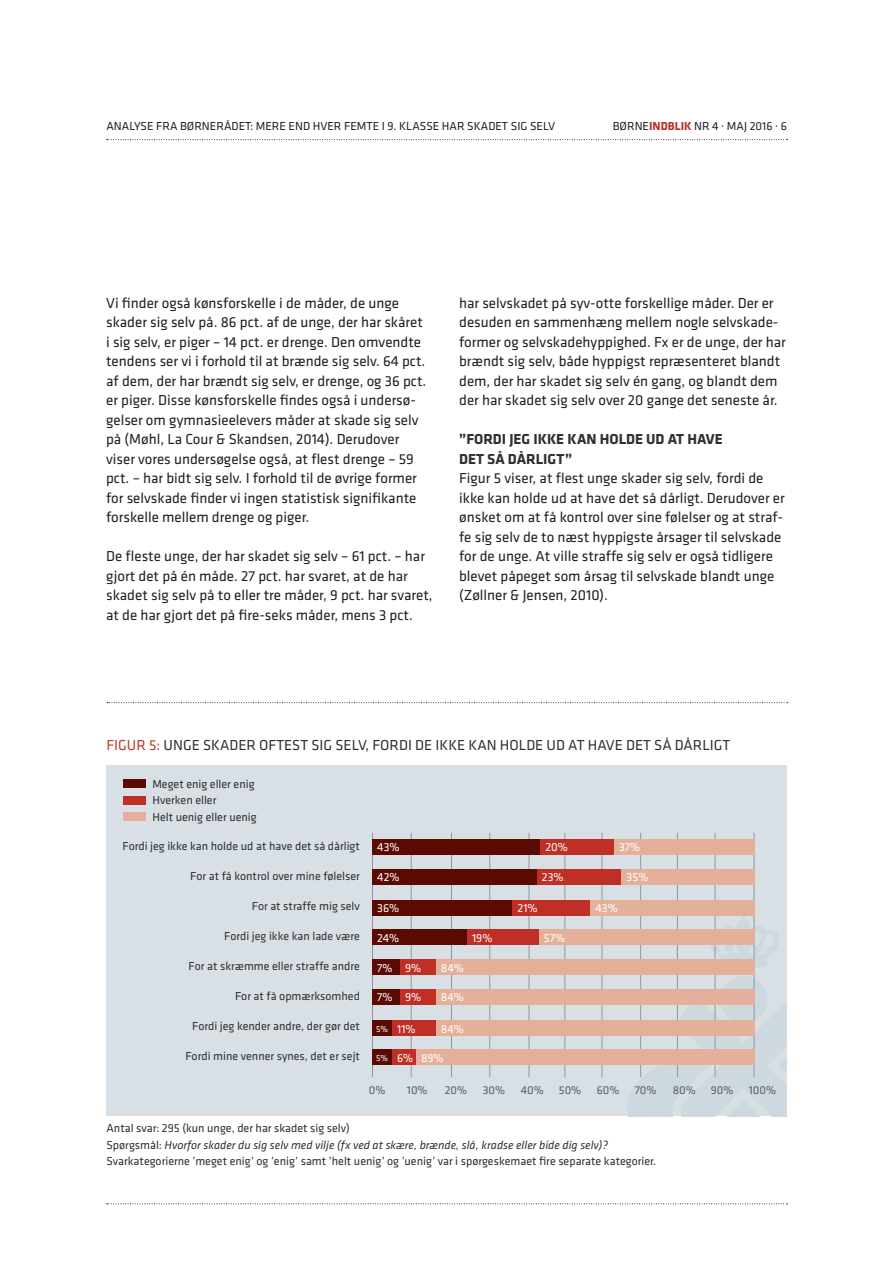
<style>
.page{position:relative;width:893px;height:1263px;background:#fff}
.page>*{position:absolute;margin:0;border:0;box-sizing:border-box;transform-origin:0 0}
.BR_Klavika_10_13{font:15px/19.5px "Klavika";color:#231f20}
.TABEL_RU{font:15px "Klavika";color:#312f30}
.MR_Klavika_Bold_10_1{font:700 15px/19.5px "Klavika";color:#312f30}
.TABEL_BR{font:12px "Klavika";color:#312f30}
.TABEL_BR-2{font:italic 12px/16.5px "Klavika";color:#312f30}
.t1{font:12px "Klavika";color:#231f20}
.TABEL_BR-3{font:12px "Klavika";color:#fff}
.t2{font:11.7px "Klavika";color:#576065}
.TABEL_BR-4{font:9px "Klavika";color:#fff}
.s1{font-weight:700;color:#bf2f26}
.s2{color:#c13a2b}
.s3{font-style:normal}
</style>
<div class="page">
<svg style="left:106px;top:139px;width:681px;height:1px"></svg>
<svg style="left:106px;top:1203px;width:681px;height:1px"></svg>
<svg style="left:107px;top:702px;width:681px;height:1px"></svg>
<div style="left:106px;top:766px;width:681px;height:350px;background:#d8e0e6"></div>
<img style="left:611px;top:915px;width:143px;height:162px">
<div style="left:123px;top:780px;width:23px;height:8px;background:#5a0a00"></div>
<div style="left:123px;top:796px;width:23px;height:8px;background:#bf2f26"></div>
<div style="left:123px;top:812px;width:23px;height:9px;background:#e5b099"></div>
<hr style="left:372px;top:833px;width:1px;height:244px;background:#8b98a0">
<hr style="left:411px;top:833px;width:1px;height:244px;background:#8b98a0">
<hr style="left:451px;top:833px;width:1px;height:244px;background:#8b98a0">
<hr style="left:489px;top:833px;width:1px;height:244px;background:#8b98a0">
<hr style="left:529px;top:833px;width:1px;height:244px;background:#8b98a0">
<hr style="left:564px;top:833px;width:1px;height:244px;background:#8b98a0">
<hr style="left:602px;top:833px;width:1px;height:244px;background:#8b98a0">
<hr style="left:640px;top:833px;width:1px;height:244px;background:#8b98a0">
<hr style="left:677px;top:833px;width:1px;height:244px;background:#8b98a0">
<hr style="left:715px;top:833px;width:1px;height:244px;background:#8b98a0">
<hr style="left:754px;top:833px;width:1px;height:244px;background:#8b98a0">
<div style="left:372px;top:1049px;width:20px;height:16px;background:#5a0a00"></div>
<div style="left:372px;top:1020px;width:20px;height:16px;background:#5a0a00"></div>
<div style="left:372px;top:989px;width:28px;height:16px;background:#5a0a00"></div>
<div style="left:372px;top:959px;width:28px;height:16px;background:#5a0a00"></div>
<div style="left:372px;top:929px;width:95px;height:16px;background:#5a0a00"></div>
<div style="left:372px;top:900px;width:140px;height:15px;background:#5a0a00"></div>
<div style="left:372px;top:869px;width:165px;height:15px;background:#5a0a00"></div>
<div style="left:372px;top:839px;width:168px;height:16px;background:#5a0a00"></div>
<div style="left:392px;top:1049px;width:24px;height:16px;background:#bf2f26"></div>
<div style="left:392px;top:1020px;width:44px;height:16px;background:#bf2f26"></div>
<div style="left:400px;top:989px;width:36px;height:16px;background:#bf2f26"></div>
<div style="left:400px;top:959px;width:36px;height:16px;background:#bf2f26"></div>
<div style="left:467px;top:929px;width:72px;height:16px;background:#bf2f26"></div>
<div style="left:512px;top:900px;width:78px;height:15px;background:#bf2f26"></div>
<div style="left:537px;top:869px;width:84px;height:15px;background:#bf2f26"></div>
<div style="left:540px;top:839px;width:74px;height:16px;background:#bf2f26"></div>
<div style="left:416px;top:1049px;width:338px;height:16px;background:#e5b099"></div>
<div style="left:436px;top:1020px;width:318px;height:16px;background:#e5b099"></div>
<div style="left:436px;top:989px;width:318px;height:16px;background:#e5b099"></div>
<div style="left:436px;top:959px;width:318px;height:16px;background:#e5b099"></div>
<div style="left:539px;top:929px;width:215px;height:16px;background:#e5b099"></div>
<div style="left:590px;top:900px;width:164px;height:15px;background:#e5b099"></div>
<div style="left:621px;top:869px;width:133px;height:15px;background:#e5b099"></div>
<div style="left:614px;top:839px;width:140px;height:16px;background:#e5b099"></div>
<p class="t1" style="left:106px;top:119px;width:450px">ANALYSE FRA BØRNERÅDET: MERE END HVER FEMTE I 9. KLASSE HAR SKADET SIG SELV</p>
<p class="t1" style="left:613px;top:119px;width:176px">BØRNE<span class="s1">INDBLIK</span> NR 4 · MAJ 2016 · 6</p>
<p class="BR_Klavika_10_13" style="left:106px;top:293px;width:322px">Vi finder også kønsforskelle i de måder, de unge skader sig selv på. 86 pct. af de unge, der har skåret i sig selv, er piger – 14 pct. er drenge. Den omvendte tendens ser vi i forhold til at brænde sig selv. 64 pct. af dem, der har brændt sig selv, er drenge, og 36 pct. er piger. Disse kønsforskelle findes også i undersø&shy;gelser om gymnasieelevers måder at skade sig selv på (Møhl, La Cour &amp; Skandsen, 2014). Derudover viser vores undersøgelse også, at flest drenge – 59 pct. – har bidt sig selv. I forhold til de øvrige former for selvskade finder vi ingen statistisk signifikante forskelle mellem drenge og piger.</p>
<p class="BR_Klavika_10_13" style="left:106px;top:547px;width:328px">De fleste unge, der har skadet sig selv – 61 pct. – har gjort det på én måde. 27 pct. har svaret, at de har skadet sig selv på to eller tre måder, 9 pct. har svaret, at de har gjort det på fire-seks måder, mens 3 pct.</p>
<p class="BR_Klavika_10_13" style="left:459px;top:293px;width:328px">har selvskadet på syv-otte forskellige måder. Der er desuden en sammenhæng mellem nogle selvskade&shy;former og selvskadehyppighed. Fx er de unge, der har brændt sig selv, både hyppigst repræsenteret blandt dem, der har skadet sig selv én gang, og blandt dem der har skadet sig selv over 20 gange det seneste år.</p>
<p class="MR_Klavika_Bold_10_1" style="left:459px;top:430px;width:265px">”FORDI JEG IKKE KAN HOLDE UD AT HAVE<br>DET SÅ DÅRLIGT”</p>
<p class="BR_Klavika_10_13" style="left:459px;top:469px;width:327px">Figur 5 viser, at flest unge skader sig selv, fordi de ikke kan holde ud at have det så dårligt. Derudover er ønsket om at få kontrol over sine følelser og at straf&shy;fe sig selv de to næst hyppigste årsager til selvskade for de unge. At ville straffe sig selv er også tidligere blevet påpeget som årsag til selvskade blandt unge (Zøllner &amp; Jensen, 2010).</p>
<p class="TABEL_RU" style="left:106px;top:737px;width:625px"><span class="s2">FIGUR 5:</span> UNGE SKADER OFTEST SIG SELV, FORDI DE IKKE KAN HOLDE UD AT HAVE DET SÅ DÅRLIGT</p>
<p class="TABEL_BR" style="left:152px;top:777px;width:104px">Meget enig eller enig</p>
<p class="TABEL_BR" style="left:152px;top:794px;width:66px">Hverken eller</p>
<p class="TABEL_BR" style="left:152px;top:810px;width:106px">Helt uenig eller uenig</p>
<p class="TABEL_BR" style="left:122px;top:839px;width:239px">Fordi jeg ikke kan holde ud at have det så dårligt</p>
<p class="TABEL_BR" style="left:190px;top:869px;width:171px">For at få kontrol over mine følelser</p>
<p class="TABEL_BR" style="left:252px;top:899px;width:110px">For at straffe mig selv</p>
<p class="TABEL_BR" style="left:224px;top:929px;width:137px">Fordi jeg ikke kan lade være</p>
<p class="TABEL_BR" style="left:189px;top:959px;width:173px">For at skræmme eller straffe andre</p>
<p class="TABEL_BR" style="left:235px;top:989px;width:126px">For at få opmærksomhed</p>
<p class="TABEL_BR" style="left:192px;top:1019px;width:169px">Fordi jeg kender andre, der gør det</p>
<p class="TABEL_BR" style="left:185px;top:1049px;width:176px">Fordi mine venner synes, det er sejt</p>
<p class="TABEL_BR-3" style="left:377px;top:841px;width:24px">43%</p>
<p class="TABEL_BR-3" style="left:377px;top:871px;width:24px">42%</p>
<p class="TABEL_BR-3" style="left:377px;top:902px;width:24px">36%</p>
<p class="TABEL_BR-3" style="left:377px;top:931px;width:23px">24%</p>
<p class="TABEL_BR-3" style="left:377px;top:961px;width:17px">7%</p>
<p class="TABEL_BR-3" style="left:377px;top:991px;width:17px">7%</p>
<p class="TABEL_BR-3" style="left:405px;top:961px;width:18px">9%</p>
<p class="TABEL_BR-3" style="left:405px;top:991px;width:18px">9%</p>
<p class="TABEL_BR-3" style="left:441px;top:961px;width:25px">84%</p>
<p class="TABEL_BR-3" style="left:441px;top:991px;width:25px">84%</p>
<p class="TABEL_BR-3" style="left:472px;top:931px;width:22px">19%</p>
<p class="TABEL_BR-4" style="left:376px;top:1024px;width:14px">5%</p>
<p class="TABEL_BR-4" style="left:376px;top:1053px;width:14px">5%</p>
<p class="TABEL_BR-3" style="left:397px;top:1022px;width:20px">11%</p>
<p class="TABEL_BR-3" style="left:441px;top:1022px;width:25px">84%</p>
<p class="TABEL_BR-3" style="left:397px;top:1051px;width:18px">6%</p>
<p class="TABEL_BR-3" style="left:421px;top:1051px;width:24px">89%</p>
<p class="TABEL_BR-3" style="left:545px;top:841px;width:24px">20%</p>
<p class="TABEL_BR-3" style="left:542px;top:871px;width:23px">23%</p>
<p class="TABEL_BR-3" style="left:518px;top:902px;width:22px">21%</p>
<p class="TABEL_BR-3" style="left:544px;top:931px;width:23px">57%</p>
<p class="TABEL_BR-3" style="left:619px;top:841px;width:23px">37%</p>
<p class="TABEL_BR-3" style="left:595px;top:902px;width:24px">43%</p>
<p class="TABEL_BR-3" style="left:627px;top:871px;width:23px">35%</p>
<p class="t2" style="left:369px;top:1084px;width:18px">0%</p>
<p class="t2" style="left:407px;top:1084px;width:22px">10%</p>
<p class="t2" style="left:445px;top:1084px;width:24px">20%</p>
<p class="t2" style="left:483px;top:1084px;width:24px">30%</p>
<p class="t2" style="left:521px;top:1084px;width:25px">40%</p>
<p class="t2" style="left:559px;top:1084px;width:24px">50%</p>
<p class="t2" style="left:597px;top:1084px;width:24px">60%</p>
<p class="t2" style="left:635px;top:1084px;width:23px">70%</p>
<p class="t2" style="left:673px;top:1084px;width:25px">80%</p>
<p class="t2" style="left:711px;top:1084px;width:24px">90%</p>
<p class="t2" style="left:749px;top:1084px;width:29px">100%</p>
<p class="TABEL_BR-2" style="left:106px;top:1120px;width:503px"><span class="s3">Antal svar: 295 (kun unge, der har skadet sig selv)<br>Spørgsmål:</span> Hvorfor skader du sig selv med vilje (fx ved at skære, brænde, slå, kradse eller bide dig selv)?</p>
<p class="TABEL_BR" style="left:106px;top:1154px;width:551px">Svarkategorierne ’meget enig’ og ’enig’ samt ’helt uenig’ og ’uenig’ var i spørgeskemaet fire separate kategorier.</p>
</div>
